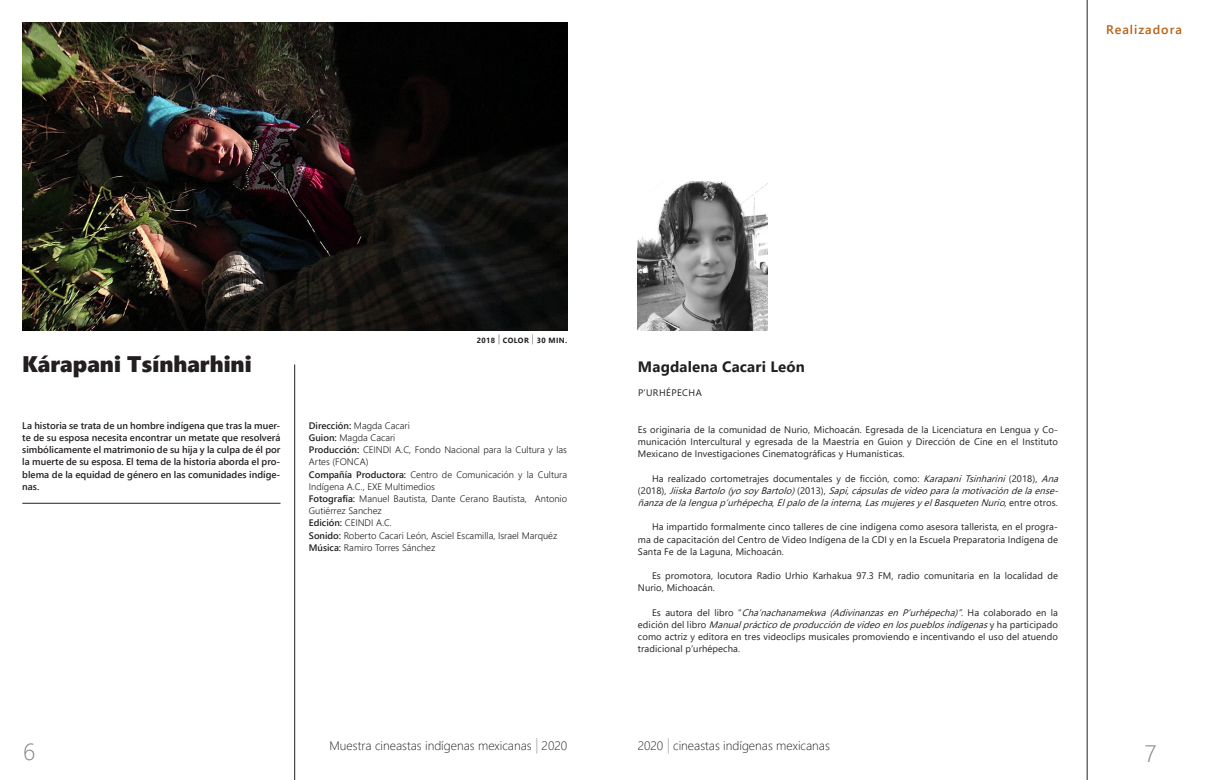
<style>
.page{position:relative;width:1205px;height:780px;background:#fff}
.page>*{position:absolute;margin:0;border:0;box-sizing:border-box;transform-origin:0 0}
.t1{font:300 23.62px "Segoe UI";color:#808285}
.Título-Esp__FICHA{font:22.5px "Segoe UI Black";color:#231f20}
.Nombre-Esp__Bio__FIC{font:700 15px "Segoe UI";letter-spacing:.01em;color:#231f20}
.Nombre-Esp__Bio__FIC-2{font:600 12.5px "Segoe UI";letter-spacing:.08em;color:#b96013}
.t2{font:300 12.38px "Segoe UI";color:#231f20}
.Sinop-Esp__FICHA{font:600 9.62px/12.2px "Segoe UI";color:#231f20;text-align:justify}
.Bio-ESP__FICHA{font:9.5px/12.2px "Segoe UI";letter-spacing:.01em;color:#231f20;text-align:justify}
.Texto-Esp__parrafo{font:300 9.5px/12.2px "Segoe UI";color:#231f20}
.Bio-ESP__FICHA-2{font:italic 9.5px/12.2px "Segoe UI";color:#231f20;text-align:justify}
.Bio-ESP__FICHA-3{font:9.5px "Segoe UI";letter-spacing:.045em;color:#231f20}
.Línea-Data_FICHA{font:700 7.5px "Segoe UI";letter-spacing:.05em;color:#231f20}
.s1{font-weight:600}
.s2{font-style:normal}
.s3{font-style:italic}
.s4{font-size:15.25px;color:#b2b3b7}
</style>
<div class="page">
<img style="left:22px;top:22px;width:545px;height:308px">
<hr style="left:294px;top:364px;width:1px;height:416px;background:#231f20">
<hr style="left:22px;top:503px;width:258px;height:1px;background:#231f20">
<hr style="left:1087px;top:0;width:1px;height:780px;background:#231f20">
<img style="left:638px;top:181px;width:129px;height:150px">
<p class="Nombre-Esp__Bio__FIC-2" style="left:1106px;top:18px;width:77px">Realizadora</p>
<p class="Título-Esp__FICHA" style="left:22px;top:347px;width:231px">Kárapani Tsínharhini</p>
<p class="Línea-Data_FICHA" style="left:477px;top:334px;width:92px">2018 <sup>|</sup> COLOR <sup>|</sup> 30 MIN.</p>
<p class="Sinop-Esp__FICHA" style="left:22px;top:418px;width:260px">La historia se trata de un hombre indígena que tras la muer&shy;te de su esposa necesita encontrar un metate que resolverá simbólicamente el matrimonio de su hija y la culpa de él por la muerte de su esposa. El tema de la historia aborda el pro&shy;blema de la equidad de género en las comunidades indíge&shy;nas.</p>
<p class="Texto-Esp__parrafo" style="left:309px;top:418px;width:102px"><span class="s1">Dirección:</span> Magda Cacari</p>
<p class="Texto-Esp__parrafo" style="left:309px;top:430px;width:88px"><span class="s1">Guion:</span> Magda Cacari</p>
<p class="Texto-Esp__parrafo" style="left:309px;top:443px;width:260px"><span class="s1">Producción:</span> CEINDI A.C, Fondo Nacional para la Cultura y las<br>Artes (FONCA)</p>
<p class="Texto-Esp__parrafo" style="left:309px;top:467px;width:260px"><span class="s1">Compañía Productora:</span> Centro de Comunicación y la Cultura<br>Indígena A.C., EXE Multimedios</p>
<p class="Texto-Esp__parrafo" style="left:309px;top:491px;width:260px"><span class="s1">Fotografía:</span> Manuel Bautista, Dante Cerano Bautista, Antonio<br>Gutiérrez Sanchez</p>
<p class="Texto-Esp__parrafo" style="left:309px;top:516px;width:85px"><span class="s1">Edición:</span> CEINDI A.C.</p>
<p class="Texto-Esp__parrafo" style="left:309px;top:528px;width:250px"><span class="s1">Sonido:</span> Roberto Cacari León, Asciel Escamilla, Israel Marquéz</p>
<p class="Texto-Esp__parrafo" style="left:309px;top:540px;width:128px"><span class="s1">Música:</span> Ramiro Torres Sánchez</p>
<p class="Nombre-Esp__Bio__FIC" style="left:638px;top:352px;width:168px">Magdalena Cacari León</p>
<p class="Bio-ESP__FICHA-3" style="left:638px;top:384px;width:65px">P’URHÉPECHA</p>
<p class="Bio-ESP__FICHA" style="left:638px;top:422px;width:421px">Es originaria de la comunidad de Nurio, Michoacán. Egresada de la Licenciatura en Lengua y Co&shy;municación Intercultural y egresada de la Maestría en Guion y Dirección de Cine en el Instituto Mexicano de Investigaciones Cinematográficas y Humanísticas.</p>
<p class="Bio-ESP__FICHA-2" style="left:638px;top:471px;width:426px;text-indent:14px"><span class="s2">Ha realizado cortometrajes documentales y de ficción, como:</span> KarapaniTsinharini<span class="s2">(2018),</span> Ana <span class="s2">( 2 0 1 8 ) ,</span> JiiskaBartolo(yosoyBartolo)<span class="s2">( 2 0 1 3 ) ,</span> Sapi,cápsulasdevideoparalamotivacióndelaense&shy;ñanzadelalenguap’urhépecha<span class="s2">,</span> Elpalodelainterna<span class="s2">,</span> LasmujeresyelBasquetenNurio<span class="s2">, e n t r e o t r o s .</span></p>
<p class="Bio-ESP__FICHA" style="left:638px;top:520px;width:421px;text-indent:14px">Ha impartido formalmente cinco talleres de cine indígena como asesora tallerista, en el progra&shy;ma de capacitación del Centro de Video Indígena de la CDI y en la Escuela Preparatoria Indígena de Santa Fe de la Laguna, Michoacán.</p>
<p class="Bio-ESP__FICHA" style="left:638px;top:569px;width:421px;text-indent:14px">Es promotora, locutora Radio Urhio Karhakua 97.3 FM, radio comunitaria en la localidad de<br>Nurio, Michoacán.</p>
<p class="Bio-ESP__FICHA" style="left:638px;top:605px;width:421px;text-indent:14px">E s a u t o r a d e l l i b r o “ <span class="s3">Cha’nachanamekwa(AdivinanzasenP’urhépecha)”</span>. H a c o l a b o r a d o e n l a e d i c i ó n d e l l i b r o <span class="s3">Manualprácticodeproduccióndevideoenlospueblosindígenas</span>y h a p a r t i c i p a d o como actriz y editora en tres videoclips musicales promoviendo e incentivando el uso del atuendo tradicional p’urhépecha.</p>
<p class="t1" style="left:23px;top:729px;width:14px">6</p>
<p class="t2" style="left:330px;top:733px;width:239px">Muestra cineastas indígenas mexicanas <span class="s4">|</span> 2020</p>
<p class="t1" style="left:1145px;top:731px;width:13px">7</p>
<p class="t2" style="left:638px;top:733px;width:194px">2020 <span class="s4">|</span> cineastas indígenas mexicanas</p>
</div>
